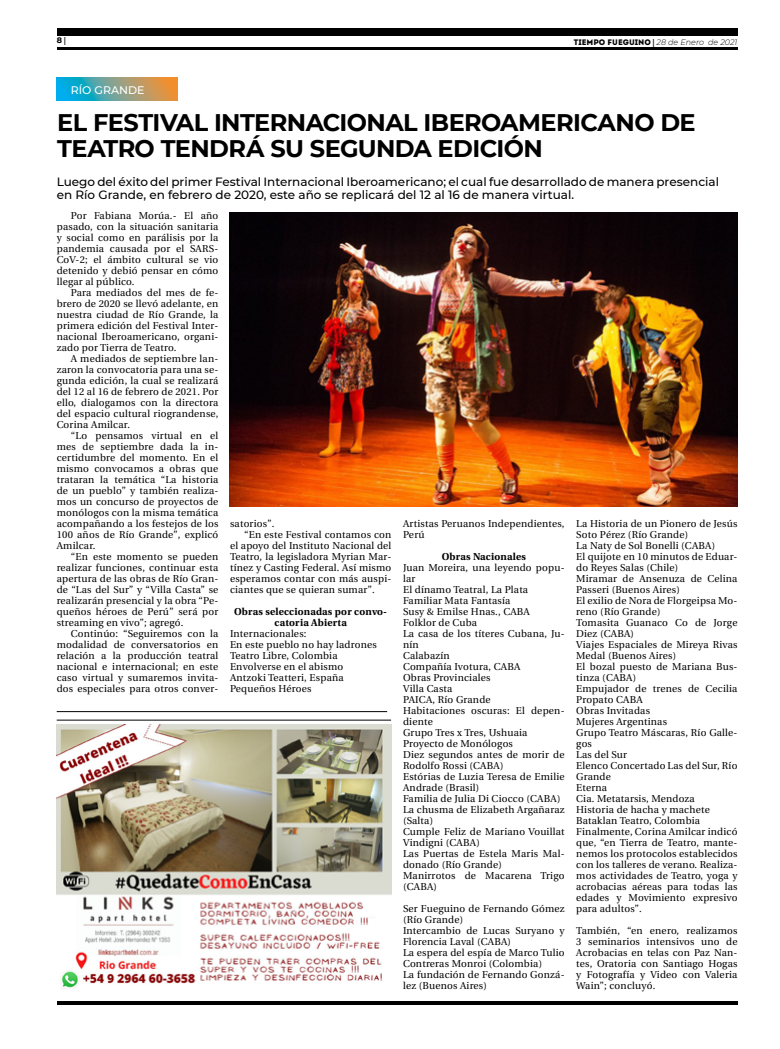
<style>
.page{position:relative;width:780px;height:1049px;background:#fff}
.page>*{position:absolute;margin:0;border:0;box-sizing:border-box;transform-origin:0 0}
.t1{font:700 24px/26px "Montserrat";letter-spacing:-.025em;color:#000}
.t2{font:500 12px/13px "Montserrat";color:#000}
.t3{font:500 11px "Montserrat";color:#fff}
.t4{font:10px/11px "Utopia";letter-spacing:.02em;color:#000;text-align:justify}
.t5{font:700 10px/11px "Utopia";letter-spacing:.02em;color:#000;text-align:center}
.t6{font:italic 300 8px "Montserrat";color:#000}
.t7{font:700 8px "Montserrat";color:#000}
.s1{font-family:"Utopia"}
.s2{font-family:"Intro";font-weight:400;font-style:normal}
.s3{font-family:"Utopia";font-weight:700;font-style:normal}
</style>
<div class="page">
<hr style="left:57px;top:48px;width:680px;height:2px;background:#000">
<div style="left:57px;top:28px;width:680px;height:7px;background:#000"></div>
<hr style="left:57px;top:1001px;width:680px;height:4px;background:#000">
<svg style="left:57px;top:77px;width:120px;height:24px;background:#77a08f"></svg>
<hr style="left:57px;top:720px;width:334px;height:1px;background:#000">
<img style="left:230px;top:213px;width:507px;height:293px">
<img style="left:56px;top:724px;width:335px;height:265px">
<hr style="left:57px;top:711px;width:330px;height:1px;background:#000">
<p class="t7" style="left:57px;top:34px;width:11px">8<span class="s1">|</span></p>
<p class="t6" style="left:574px;top:36px;width:165px"><span class="s2">TIEMPO FUEGUINO</span> <span class="s3">|</span> 28 de Enero de 2021</p>
<p class="t3" style="left:71px;top:82px;width:75px">RÍO GRANDE</p>
<h1 class="t1" style="left:57px;top:108px;width:640px">EL FESTIVAL INTERNACIONAL IBEROAMERICANO DE<br>TEATRO TENDRÁ SU SEGUNDA EDICIÓN</h1>
<p class="t2" style="left:57px;top:175px;width:663px">Luego del éxito del primer Festival Internacional Iberoamericano; el cual fue desarrollado de manera presencial en Río Grande, en febrero de 2020, este año se replicará del 12 al 16 de manera virtual.</p>
<p class="t4" style="left:57px;top:210px;width:163px;text-indent:14px">Por Fabiana Morúa.- El año pasado, con la situación sanitaria y social como en parálisis por la pandemia causada por el SARS-CoV-2; el ámbito cultural se vio detenido y debió pensar en cómo llegar al público.</p>
<p class="t4" style="left:57px;top:287px;width:163px;text-indent:14px">Para mediados del mes de fe&shy;brero de 2020 se llevó adelante, en nuestra ciudad de Río Grande, la primera edición del Festival Inter&shy;nacional Iberoamericano, organi&shy;zado por Tierra de Teatro.</p>
<p class="t4" style="left:57px;top:353px;width:163px;text-indent:14px">A mediados de septiembre lan&shy;zaron la convocatoria para una se&shy;gunda edición, la cual se realizará del 12 al 16 de febrero de 2021. Por ello, dialogamos con la directora del espacio cultural riograndense, Corina Amilcar.</p>
<p class="t4" style="left:57px;top:430px;width:163px;text-indent:14px">“Lo pensamos virtual en el mes de septiembre dada la in&shy;certidumbre del momento. En el mismo convocamos a obras que trataran la temática “La historia de un pueblo” y también realiza&shy;mos un concurso de proyectos de monólogos con la misma temática acompañando a los festejos de los 100 años de Río Grande”, explicó Amilcar.</p>
<p class="t4" style="left:57px;top:551px;width:163px;text-indent:14px">“En este momento se pueden realizar funciones, continuar esta apertura de las obras de Río Gran&shy;de “Las del Sur” y “Villa Casta” se realizarán presencial y la obra “Pe&shy;queños héroes de Perú” será por streaming en vivo”; agregó.</p>
<p class="t4" style="left:57px;top:628px;width:163px;text-indent:14px">Continúo: “Seguiremos con la modalidad de conversatorios en relación a la producción teatral nacional e internacional; en este caso virtual y sumaremos invita&shy;dos especiales para otros conver-</p>
<p class="t4" style="left:230px;top:518px;width:46px">satorios”.</p>
<p class="t4" style="left:244px;top:529px;width:149px">“En este Festival contamos con</p>
<p class="t4" style="left:230px;top:540px;width:163px">el apoyo del Instituto Nacional del</p>
<p class="t4" style="left:230px;top:551px;width:163px">Teatro, la legisladora Myrian Mar-</p>
<p class="t4" style="left:230px;top:562px;width:163px">tínez y Casting Federal. Así mismo</p>
<p class="t4" style="left:230px;top:573px;width:163px">esperamos contar con más auspi-</p>
<p class="t4" style="left:230px;top:584px;width:146px">ciantes que se quieran sumar”.</p>
<p class="t5" style="left:234px;top:606px;width:154px">Obras seleccionadas por convo&shy;catoria Abierta</p>
<p class="t4" style="left:230px;top:628px;width:148px;text-align:left">Internacionales:<br>En este pueblo no hay ladrones<br>Teatro Libre, Colombia<br>Envolverse en el abismo<br>Antzoki Teatteri, España<br>Pequeños Héroes</p>
<p class="t4" style="left:403px;top:518px;width:163px">Artistas Peruanos Independientes,<br>Perú</p>
<p class="t5" style="left:442px;top:551px;width:86px">Obras Nacionales</p>
<p class="t4" style="left:403px;top:562px;width:163px;text-align:left">Juan Moreira, una leyendo popu&shy;lar<br>El dínamo Teatral, La Plata<br>Familiar Mata Fantasía<br>Susy &amp; Emilse Hnas., CABA<br>Folklor de Cuba<br>La casa de los títeres Cubana, Ju&shy;nín<br>Calabazín<br>Compañía Ivotura, CABA<br>Obras Provinciales<br>Villa Casta<br>PAICA, Río Grande<br>Habitaciones oscuras: El depen&shy;diente<br>Grupo Tres x Tres, Ushuaia<br>Proyecto de Monólogos<br>Diez segundos antes de morir de<br>Rodolfo Rossi (CABA)<br>Estórias de Luzia Teresa de Emilie<br>Andrade (Brasil)<br>Familia de Julia Di Ciocco (CABA)<br>La chusma de Elizabeth Argañaraz (Salta)<br>Cumple Feliz de Mariano Vouillat<br>Vindigni (CABA)<br>Las Puertas de Estela Maris Mal&shy;donado (Río Grande)<br>Manirrotos de Macarena Trigo (CABA)</p>
<p class="t4" style="left:403px;top:903px;width:163px;text-align:left">Ser Fueguino de Fernando Gómez (Río Grande)<br>Intercambio de Lucas Suryano y<br>Florencia Laval (CABA)<br>La espera del espía de Marco Tulio<br>Contreras Monroi (Colombia)<br>La fundación de Fernando Gonzá&shy;lez (Buenos Aires)</p>
<p class="t4" style="left:576px;top:518px;width:163px;text-align:left">La Historia de un Pionero de Jesús<br>Soto Pérez (Río Grande)<br>La Naty de Sol Bonelli (CABA)<br>El quijote en 10 minutos de Eduar&shy;do Reyes Salas (Chile)<br>Miramar de Ansenuza de Celina<br>Passeri (Buenos Aires)<br>El exilio de Nora de Florgeipsa Mo&shy;reno (Río Grande)<br>Tomasita Guanaco Co de Jorge<br>Diez (CABA)<br>Viajes Espaciales de Mireya Rivas<br>Medal (Buenos Aires)<br>El bozal puesto de Mariana Bus&shy;tinza (CABA)<br>Empujador de trenes de Cecilia<br>Propato CABA<br>Obras Invitadas<br>Mujeres Argentinas<br>Grupo Teatro Máscaras, Río Galle&shy;gos<br>Las del Sur<br>Elenco Concertado Las del Sur, Río<br>Grande<br>Eterna<br>Cia. Metatarsis, Mendoza<br>Historia de hacha y machete<br>Bataklan Teatro, Colombia<br>Finalmente, Corina Amilcar indicó que, “en Tierra de Teatro, mante&shy;nemos los protocolos establecidos con los talleres de verano. Realiza&shy;mos actividades de Teatro, yoga y acrobacias aéreas para todas las edades y Movimiento expresivo para adultos”.</p>
<p class="t4" style="left:576px;top:925px;width:163px">También, “en enero, realizamos 3 seminarios intensivos uno de Acrobacias en telas con Paz Nan&shy;tes, Oratoria con Santiago Hogas y Fotografía y Video con Valeria Wain”; concluyó.</p>
</div>
